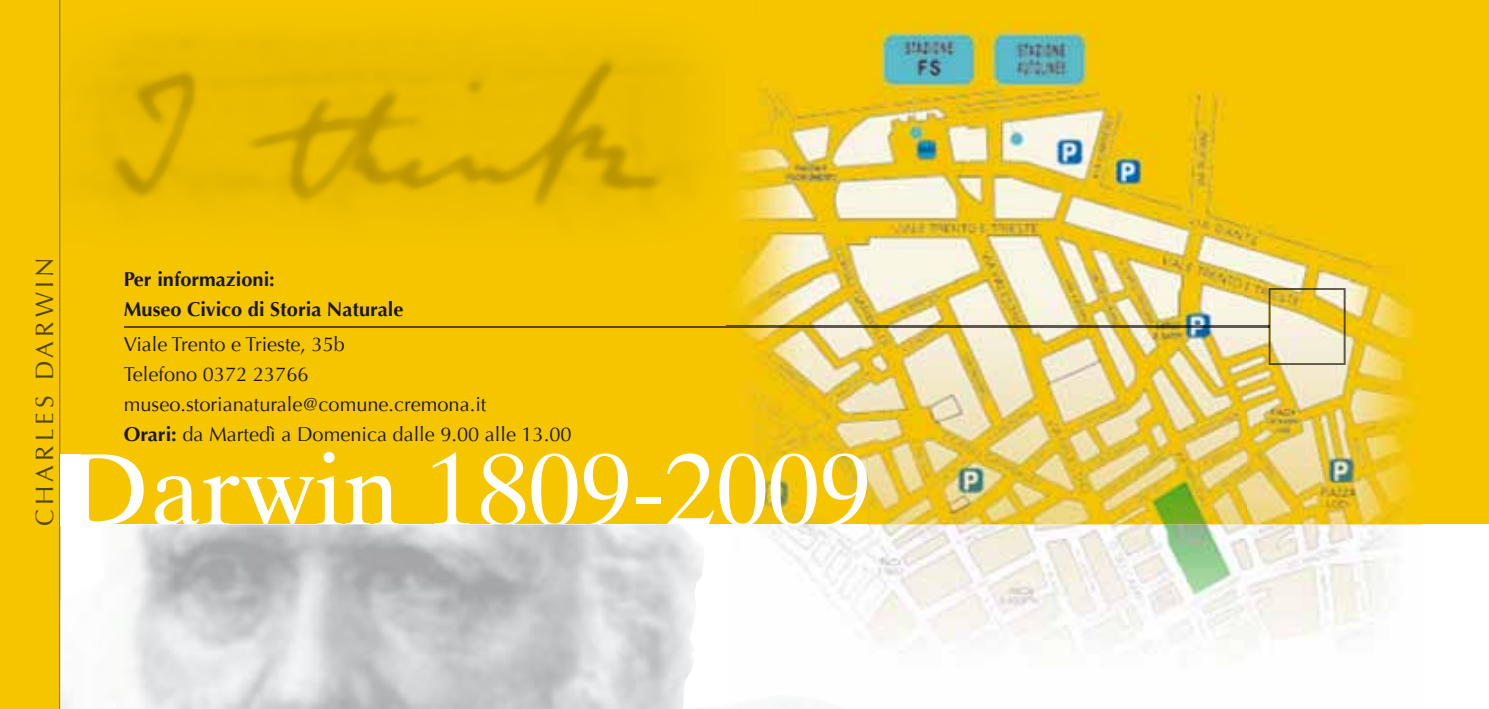
<style>
.page{position:relative;width:1489px;height:709px;background:#fff}
.page>*{position:absolute;margin:0;border:0;box-sizing:border-box;transform-origin:0 0}
.t1{font:102.5px "Times Ten";color:#fff}
.t2{font:25px "Optima";letter-spacing:.17em;color:#540}
.t3{font:20px/30px "Optima";color:#1a171b}
.t4{font:700 20px/30px "Optima";color:#1a171b}
.s1{font-weight:700}
</style>
<div class="page">
<div style="left:0;top:0;width:1488px;height:709px;background:#f5c500"></div>
<svg style="left:60px;top:524px;width:1428px;height:185px;background:#e1e2e3"></svg>
<svg style="left:59px;top:0;width:1px;height:709px"></svg>
<img style="left:726px;top:22px;width:520px;height:502px">
<img style="left:1246px;top:222px;width:168px;height:302px">
<img style="left:769px;top:524px;width:652px;height:129px">
<img style="left:726px;top:22px;width:30px;height:231px">
<img style="left:726px;top:452px;width:141px;height:75px">
<hr style="left:125px;top:325px;width:601px;height:2px;background:#5b4800">
<img style="left:726px;top:325px;width:542px;height:2px">
<img style="left:1268px;top:288px;width:77px;height:77px">
<div style="left:60px;top:455px;width:20px;height:71px;background:#fff"></div>
<img style="left:60px;top:599px;width:1px;height:110px">
<img style="left:693px;top:707px;width:11px;height:2px">
<p class="t2" style="left:30px;top:526px;width:270px;rotate:-90deg">CHARLES DARWIN</p>
<p class="t4" style="left:124px;top:265px;width:281px">Per informazioni:<br>Museo Civico di Storia Naturale</p>
<p class="t3" style="left:124px;top:330px;width:449px">Viale Trento e Trieste, 35b<br>Telefono 0372 23766 museo.storianaturale@comune.cremona.it<br><span class="s1">Orari:</span> da Martedì a Domenica dalle 9.00 alle 13.00</p>
<h1 class="t1" style="left:64px;top:429px;width:807px">Darwin 1809-2009</h1>
</div>
